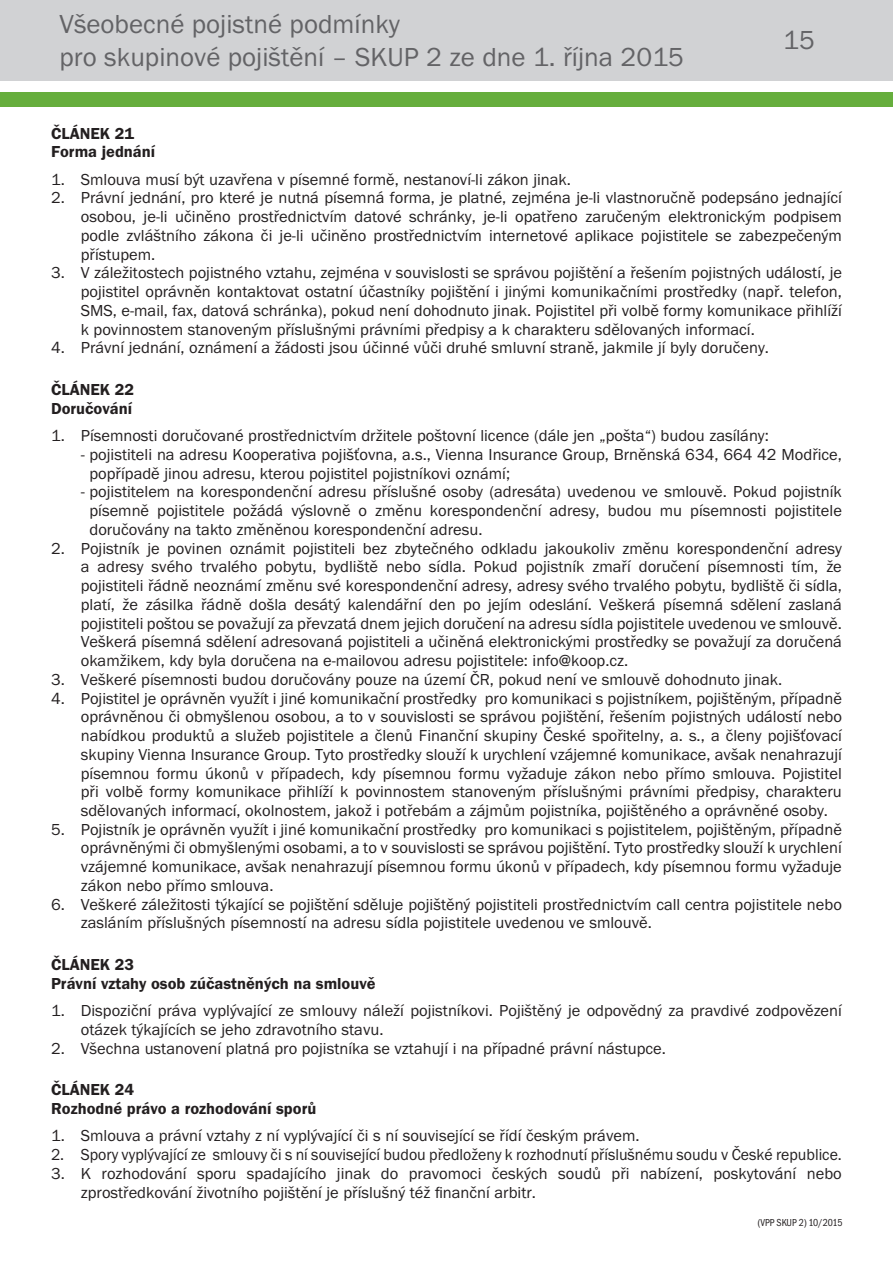
<style>
.page{position:relative;width:893px;height:1263px;background:#fff}
.page>*{position:absolute;margin:0;border:0;box-sizing:border-box;transform-origin:0 0}
.t1{font:27px/32.4px "Franklin Got Itc TOT Boo";color:#636366}
.t2{font:16.5px/18.8px "Franklin Got Itc TOT Boo";color:#231f20;text-align:justify}
.t3{font:16.5px/18.8px "Franklin Got Itc TOT Dem";color:#231f20}
.t4{font:16.5px "Franklin Got Itc TOT Boo";color:#231f20;scale:.96 1}
.t5{font:10.5px "Franklin Got Itc TOT Boo Con";color:#231f20;scale:.96 1}
</style>
<div class="page">
<div style="left:0;top:0;width:893px;height:81px;background:#d1d2d4"></div>
<div style="left:0;top:92px;width:893px;height:15px;background:#66ae3d"></div>
<h1 class="t1" style="left:60px;top:8px;width:626px">Všeobecné pojistné podmínky<br>pro skupinové pojištění – SKUP 2 ze dne 1. října 2015</h1>
<h1 class="t1" style="left:783px;top:25px;width:33px">15</h1>
<p class="t3" style="left:51px;top:124px;width:106px">ČLÁNEK 21<br>Forma jednání</p>
<p class="t2" style="left:51px;top:170px;width:521px">1. Smlouva musí být uzavřena v písemné formě, nestanoví-li zákon jinak.</p>
<p class="t2" style="left:81px;top:189px;width:763px;text-indent:-30px">2. Právní jednání, pro které je nutná písemná forma, je platné, zejména je-li vlastnoručně podepsáno jednající osobou, je-li učiněno prostřednictvím datové schránky, je-li opatřeno zaručeným elektronickým podpisem podle zvláštního zákona či je-li učiněno prostřednictvím internetové aplikace pojistitele se zabezpečeným přístupem.</p>
<p class="t2" style="left:81px;top:264px;width:763px;text-indent:-30px">3. V záležitostech pojistného vztahu, zejména v souvislosti se správou pojištění a řešením pojistných událostí, je pojistitel oprávněn kontaktovat ostatní účastníky pojištění i jinými komunikačními prostředky (např. telefon, SMS, e-mail, fax, datová schránka), pokud není dohodnuto jinak. Pojistitel při volbě formy komunikace přihlíží k povinnostem stanoveným příslušnými právními předpisy a k charakteru sdělovaných informací.</p>
<p class="t2" style="left:51px;top:339px;width:719px">4. Právní jednání, oznámení a žádosti jsou účinné vůči druhé smluvní straně, jakmile jí byly doručeny.</p>
<p class="t3" style="left:51px;top:380px;width:85px">ČLÁNEK 22<br>Doručování</p>
<p class="t2" style="left:51px;top:426px;width:719px">1. Písemnosti doručované prostřednictvím držitele poštovní licence (dále jen „pošta“) budou zasílány:</p>
<p class="t2" style="left:89px;top:445px;width:754px;text-indent:-9px">- pojistiteli na adresu Kooperativa pojišťovna, a.s., Vienna Insurance Group, Brněnská 634, 664 42 Modřice, popřípadě jinou adresu, kterou pojistitel pojistníkovi oznámí;</p>
<p class="t2" style="left:89px;top:483px;width:754px;text-indent:-9px">- pojistitelem na korespondenční adresu příslušné osoby (adresáta) uvedenou ve smlouvě. Pokud pojistník písemně pojistitele požádá výslovně o změnu korespondenční adresy, budou mu písemnosti pojistitele doručovány na takto změněnou korespondenční adresu.</p>
<p class="t2" style="left:81px;top:539px;width:763px;text-indent:-30px">2. Pojistník je povinen oznámit pojistiteli bez zbytečného odkladu jakoukoliv změnu korespondenční adresy a adresy svého trvalého pobytu, bydliště nebo sídla. Pokud pojistník zmaří doručení písemnosti tím, že pojistiteli řádně neoznámí změnu své korespondenční adresy, adresy svého trvalého pobytu, bydliště či sídla, platí, že zásilka řádně došla desátý kalendářní den po jejím odeslání. Veškerá písemná sdělení zaslaná pojistiteli poštou se považují za převzatá dnem jejich doručení na adresu sídla pojistitele uvedenou ve smlouvě.<br>Veškerá písemná sdělení adresovaná pojistiteli a učiněná elektronickými prostředky se považují za doručená okamžikem, kdy byla doručena na e-mailovou adresu pojistitele: info@koop.cz.</p>
<p class="t2" style="left:51px;top:670px;width:733px">3. Veškeré písemnosti budou doručovány pouze na území ČR, pokud není ve smlouvě dohodnuto jinak.</p>
<p class="t2" style="left:81px;top:689px;width:763px;text-indent:-30px">4. Pojistitel je oprávněn využít i jiné komunikační prostředky pro komunikaci s pojistníkem, pojištěným, případně oprávněnou či obmyšlenou osobou, a to v souvislosti se správou pojištění, řešením pojistných událostí nebo nabídkou produktů a služeb pojistitele a členů Finanční skupiny České spořitelny, a. s., a členy pojišťovací skupiny Vienna Insurance Group. Tyto prostředky slouží k urychlení vzájemné komunikace, avšak nenahrazují písemnou formu úkonů v případech, kdy písemnou formu vyžaduje zákon nebo přímo smlouva. Pojistitel při volbě formy komunikace přihlíží k povinnostem stanoveným příslušnými právními předpisy, charakteru sdělovaných informací, okolnostem, jakož i potřebám a zájmům pojistníka, pojištěného a oprávněné osoby.</p>
<p class="t2" style="left:81px;top:820px;width:763px;text-indent:-30px">5. Pojistník je oprávněn využít i jiné komunikační prostředky pro komunikaci s pojistitelem, pojištěným, případně oprávněnými či obmyšlenými osobami, a to v souvislosti se správou pojištění. Tyto prostředky slouží k urychlení vzájemné komunikace, avšak nenahrazují písemnou formu úkonů v případech, kdy písemnou formu vyžaduje zákon nebo přímo smlouva.</p>
<p class="t2" style="left:81px;top:895px;width:763px;text-indent:-30px">6. Veškeré záležitosti týkající se pojištění sděluje pojištěný pojistiteli prostřednictvím call centra pojistitele nebo zasláním příslušných písemností na adresu sídla pojistitele uvedenou ve smlouvě.</p>
<p class="t3" style="left:51px;top:955px;width:326px">ČLÁNEK 23<br>Právní vztahy osob zúčastněných na smlouvě</p>
<p class="t2" style="left:81px;top:1001px;width:763px;text-indent:-30px">1. Dispoziční práva vyplývající ze smlouvy náleží pojistníkovi. Pojištěný je odpovědný za pravdivé zodpovězení otázek týkajících se jeho zdravotního stavu.</p>
<p class="t2" style="left:51px;top:1039px;width:616px">2. Všechna ustanovení platná pro pojistníka se vztahují i na případné právní nástupce.</p>
<p class="t3" style="left:51px;top:1081px;width:267px">ČLÁNEK 24<br>Rozhodné právo a rozhodování sporů</p>
<p class="t2" style="left:51px;top:1127px;width:590px">1. Smlouva a právní vztahy z ní vyplývající či s ní související se řídí českým právem.</p>
<p class="t4" style="left:51px;top:1146px;width:825px">2. Spory vyplývající ze smlouvy či s ní související budou předloženy k rozhodnutí příslušnému soudu v České republice.</p>
<p class="t2" style="left:81px;top:1164px;width:762px;text-indent:-30px">3. K rozhodování sporu spadajícího jinak do pravomoci českých soudů při nabízení, poskytování nebo zprostředkování životního pojištění je příslušný též finanční arbitr.</p>
<p class="t5" style="left:758px;top:1217px;width:90px">(VPP SKUP 2) 10/2015</p>
</div>
